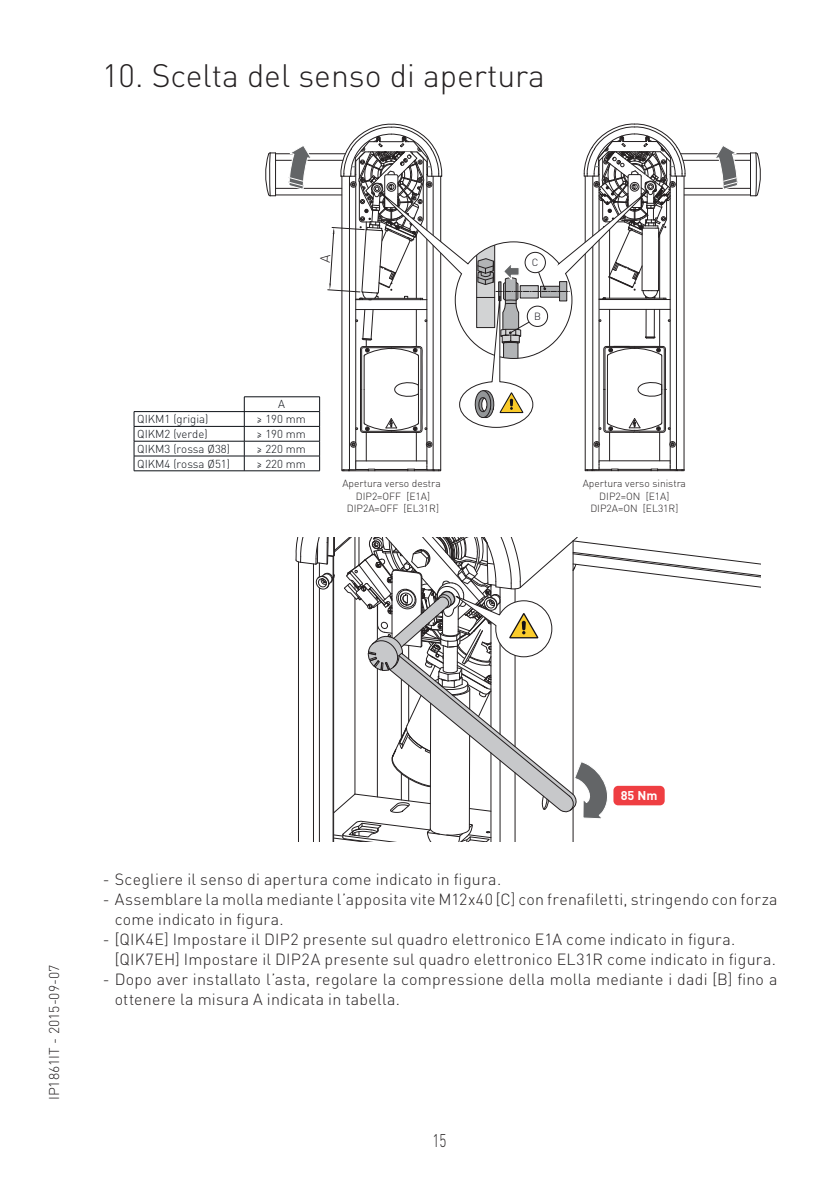
<style>
.page{position:relative;width:840px;height:1191px;background:#fff}
.page>*{position:absolute;margin:0;border:0;box-sizing:border-box;transform-origin:0 0}
.t1{font:300 32px "DIN Pro";color:#231f20}
.t2{font:300 18px "DIN Pro";color:#231f20;scale:.75 1}
.t3{font:300 16px/20px "DIN Pro";letter-spacing:.015em;color:#231f20}
.t4{font:300 14px "DIN Pro";color:#231f20}
.t5{font:700 12.6px "DIN Pro";color:#fff}
.t6{font:300 11.4px "DIN Pro";color:#0c1016}
.t7{font:300 10.2px/12.4px "DIN Pro";color:#231f20;text-align:center}
.t8{font:300 10.2px "DIN Pro";color:#111119}
</style>
<div class="page">
<svg style="left:295px;top:537px;width:465px;height:304px"></svg>
<hr style="left:244px;top:426px;width:75px;height:1px;background:#0c1016">
<hr style="left:134px;top:441px;width:110px;height:1px;background:#0c1016">
<hr style="left:244px;top:441px;width:75px;height:1px;background:#0c1016">
<hr style="left:134px;top:455px;width:110px;height:1px;background:#0c1016">
<svg style="left:134px;top:412px;width:1px;height:58px"></svg>
<hr style="left:244px;top:455px;width:75px;height:1px;background:#0c1016">
<hr style="left:134px;top:470px;width:185px;height:1px;background:#0c1016">
<hr style="left:244px;top:396px;width:75px;height:1px;background:#0c1016">
<svg style="left:244px;top:397px;width:1px;height:73px"></svg>
<hr style="left:134px;top:411px;width:185px;height:1px;background:#0c1016">
<hr style="left:134px;top:426px;width:110px;height:1px;background:#0c1016">
<hr style="left:275px;top:153px;width:70px;height:1px;background:#231f20">
<hr style="left:275px;top:195px;width:66px;height:1px;background:#231f20">
<hr style="left:275px;top:160px;width:67px;height:1px;background:#231f20">
<hr style="left:275px;top:153px;width:1px;height:43px;background:#231f20">
<hr style="left:275px;top:188px;width:66px;height:1px;background:#231f20">
<svg style="left:265px;top:153px;width:10px;height:44px"></svg>
<hr style="left:680px;top:153px;width:70px;height:1px;background:#231f20">
<hr style="left:684px;top:195px;width:66px;height:1px;background:#231f20">
<hr style="left:683px;top:160px;width:67px;height:1px;background:#231f20">
<hr style="left:749px;top:153px;width:1px;height:43px;background:#231f20">
<hr style="left:684px;top:188px;width:66px;height:1px;background:#231f20">
<svg style="left:750px;top:153px;width:11px;height:43px"></svg>
<svg style="left:583px;top:123px;width:102px;height:348px"></svg>
<svg style="left:569px;top:191px;width:78px;height:168px"></svg>
<svg style="left:287px;top:146px;width:25px;height:43px"></svg>
<svg style="left:713px;top:146px;width:25px;height:43px"></svg>
<svg style="left:319px;top:123px;width:250px;height:348px"></svg>
<h1 class="t1" style="left:102px;top:64px;width:444px">10. Scelta del senso di apertura</h1>
<p class="t8" style="left:531px;top:259px;width:8px">C</p>
<p class="t6" style="left:278px;top:400px;width:8px">A</p>
<p class="t6" style="left:137px;top:415px;width:73px">QIKM1 (grigia)</p>
<p class="t6" style="left:256px;top:415px;width:51px">≥ 190 mm</p>
<p class="t6" style="left:137px;top:430px;width:72px">QIKM2 (verde)</p>
<p class="t6" style="left:256px;top:430px;width:51px">≥ 190 mm</p>
<p class="t6" style="left:137px;top:444px;width:94px">QIKM3 (rossa Ø38)</p>
<p class="t6" style="left:256px;top:444px;width:51px">≥ 220 mm</p>
<p class="t6" style="left:137px;top:459px;width:94px">QIKM4 (rossa Ø51)</p>
<p class="t6" style="left:256px;top:459px;width:51px">≥ 220 mm</p>
<p class="t8" style="left:534px;top:313px;width:8px">B</p>
<p class="t7" style="left:342px;top:479px;width:100px">Apertura verso destra<br>DIP2=OFF [E1A]<br>DIP2A=OFF [EL31R]</p>
<p class="t7" style="left:582px;top:479px;width:105px">Apertura verso sinistra<br>DIP2=ON [E1A]<br>DIP2A=ON [EL31R]</p>
<p class="t4" style="left:49px;top:1100px;width:137px;rotate:-90deg">IP1861IT - 2015-09-07</p>
<p class="t5" style="left:620px;top:788px;width:38px">85 Nm</p>
<p class="t3" style="left:103px;top:871px;width:400px">- Scegliere il senso di apertura come indicato in figura.</p>
<p class="t3" style="left:115px;top:891px;width:664px;text-indent:-12px">- Assemblare la molla mediante l’apposita vite M12x40 [C] con frenafiletti, stringendo con forza come indicato in figura.</p>
<p class="t3" style="left:115px;top:931px;width:662px;text-indent:-12px">- [QIK4E] Impostare il DIP2 presente sul quadro elettronico E1A come indicato in figura. [QIK7EH] Impostare il DIP2A presente sul quadro elettronico EL31R come indicato in figura.</p>
<p class="t3" style="left:115px;top:971px;width:663px;text-indent:-12px">- Dopo aver installato l’asta, regolare la compressione della molla mediante i dadi [B] fino a ottenere la misura A indicata in tabella.</p>
<p class="t2" style="left:432px;top:1134px;width:20px">15</p>
</div>
